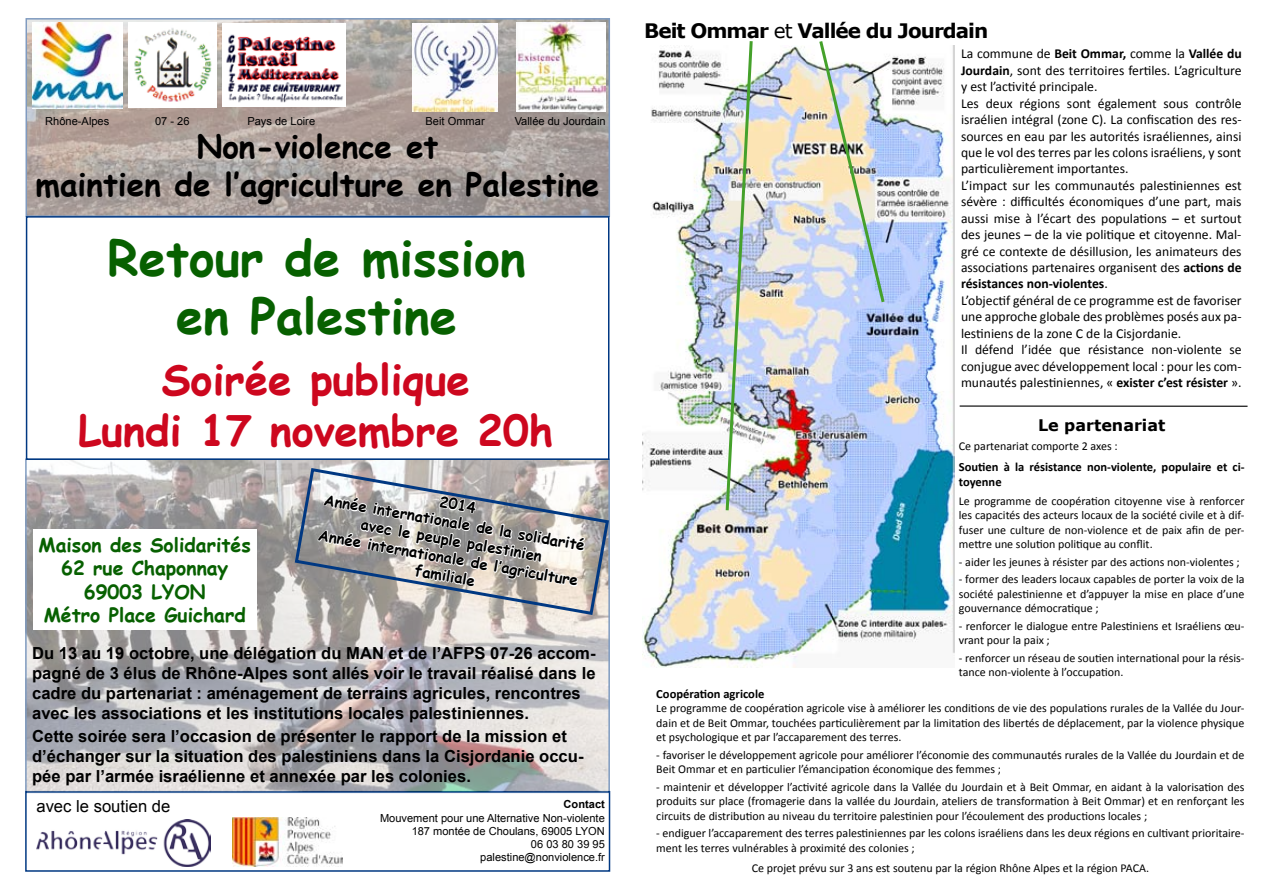
<style>
.page{position:relative;width:1263px;height:893px;background:#fff}
.page>*{position:absolute;margin:0;border:0;box-sizing:border-box;transform-origin:0 0}
.t1{font:700 48.75px/58.5px "Comic Sans MS";color:#076000;text-align:center}
.t2{font:700 42.15px/50.6px "Comic Sans MS";color:#cd071e;text-align:center}
.t3{font:700 31.65px/38px "Comic Sans MS";color:#000;text-align:center}
.t4{font:700 19.95px "Verdana";letter-spacing:-.05em;color:#000}
.t5{font:700 19.35px/23.2px "Comic Sans MS";color:#076000;text-align:center}
.t6{font:700 16.65px/20px "Arial";color:#000}
.t7{font:16.65px "Arial";color:#000}
.t8{font:700 15.9px "Verdana";color:#000}
.t9{font:700 15px/18px "Comic Sans MS";color:#000;text-align:center}
.t10{font:13.65px/16.4px "Calibri";color:#000}
.t11{font:700 12.6px/15px "Calibri";color:#000}
.t12{font:12px/14.4px "Calibri";color:#000;text-align:justify}
.t13{font:11.1px/13.4px "Arial";color:#000;text-align:right}
.t14{font:700 11.1px "Arial";color:#000}
.s1{font-weight:400}
.s2{font-weight:700}
.s3{font-size:11.4px}
</style>
<div class="page">
<div style="left:25px;top:791px;width:585px;height:81px;border:2px solid #003882"></div>
<img style="left:28px;top:461px;width:579px;height:329px">
<img style="left:29px;top:21px;width:578px;height:193px">
<img style="left:32px;top:22px;width:90px;height:86px">
<img style="left:128px;top:22px;width:89px;height:85px">
<img style="left:516px;top:22px;width:90px;height:90px">
<img style="left:412px;top:23px;width:85px;height:89px">
<div style="left:33px;top:529px;width:223px;height:100px;background:#fff"></div>
<svg style="left:36px;top:629px;width:217px;height:59px"></svg>
<svg style="left:317px;top:617px;width:269px;height:20px"></svg>
<svg style="left:293px;top:466px;width:317px;height:151px"></svg>
<hr style="left:960px;top:405px;width:287px;height:2px;background:#000">
<img style="left:36px;top:819px;width:175px;height:47px">
<div style="left:26px;top:216px;width:583px;height:244px;border:2px solid #003882"></div>
<img style="left:642px;top:46px;width:313px;height:622px">
<img style="left:817px;top:41px;width:70px;height:265px">
<img style="left:724px;top:41px;width:30px;height:472px">
<img style="left:223px;top:23px;width:122px;height:84px">
<img style="left:232px;top:817px;width:110px;height:50px">
<p class="t13" style="left:45px;top:114px;width:66px">Rhône-Alpes</p>
<p class="t13" style="left:155px;top:114px;width:36px">07 - 26</p>
<p class="t13" style="left:247px;top:114px;width:69px">Pays de Loire</p>
<p class="t13" style="left:426px;top:114px;width:61px">Beit Ommar</p>
<p class="t13" style="left:515px;top:114px;width:92px">Vallée du Jourdain</p>
<h3 class="t3" style="left:36px;top:126px;width:565px">Non-violence et<br>maintien de l’agriculture en Palestine</h3>
<h1 class="t1" style="left:108px;top:227px;width:419px">Retour de mission en Palestine</h1>
<h2 class="t2" style="left:78px;top:353px;width:477px">Soirée publique<br>Lundi 17 novembre 20h</h2>
<p class="t9" style="left:326px;top:490px;width:266px;rotate:10deg">Année internationale de la solidarité</p>
<p class="t9" style="left:441px;top:492px;width:38px;rotate:10deg">2014</p>
<p class="t9" style="left:323px;top:508px;width:265px;rotate:10deg">avec le peuple palestinien<br>Année internationale de l’agriculture familiale</p>
<h3 class="t5" style="left:39px;top:533px;width:214px">Maison des Solidarités<br>62 rue Chaponnay<br>69003 LYON<br>Métro Place Guichard</h3>
<p class="t6" style="left:32px;top:644px;width:565px">Du 13 au 19 octobre, une délégation du MAN et de l’AFPS 07-26 accom&shy;pagné de 3 élus de Rhône-Alpes sont allés voir le travail réalisé dans le cadre du partenariat : aménagement de terrains agricules, rencontres avec les associations et les institutions locales palestiniennes.</p>
<h3 class="t6" style="left:32px;top:727px;width:553px">Cette soirée sera l’occasion de présenter le rapport de la mission et d’échanger sur la situation des palestiniens dans la Cisjordanie occu&shy;pée par l’armée israélienne et annexée par les colonies.</h3>
<h3 class="t7" style="left:36px;top:796px;width:135px">avec le soutien de</h3>
<p class="t14" style="left:564px;top:797px;width:43px">Contact</p>
<p class="t13" style="left:380px;top:811px;width:226px">Mouvement pour une Alternative Non-violente<br>187 montée de Choulans, 69005 LYON<br>06 03 80 39 95<br>palestine@nonviolence.fr</p>
<h3 class="t4" style="left:644px;top:16px;width:345px">Beit Ommar <span class="s1">et</span> Vallée du Jourdain</h3>
<p class="t10" style="left:961px;top:46px;width:282px">La commune de <span class="s2">Beit Ommar,</span> comme la <span class="s2">Vallée du Jourdain</span>, sont des territoires fertiles. L’agriculture y est l’activité principale.<br>Les deux régions sont également sous contrôle israélien intégral (zone C). La confiscation des res&shy;sources en eau par les autorités israéliennes, ainsi que le vol des terres par les colons israéliens, y sont particulièrement importantes.<br>L’impact sur les communautés palestiniennes est sévère : difficultés économiques d’une part, mais aussi mise à l’écart des populations – et surtout des jeunes – de la vie politique et citoyenne. Mal&shy;gré ce contexte de désillusion, les animateurs des associations partenaires organisent des <span class="s2">actions de résistances non-violentes</span>.<br>L’objectif général de ce programme est de favoriser une approche globale des problèmes posés aux pa&shy;lestiniens de la zone C de la Cisjordanie.<br>Il défend l’idée que résistance non-violente se conjugue avec développement local : pour les com&shy;munautés palestiniennes, « <span class="s2">exister c’est résister</span> ».</p>
<h3 class="t8" style="left:1038px;top:414px;width:129px">Le partenariat</h3>
<p class="t12" style="left:959px;top:439px;width:160px">Ce partenariat comporte 2 axes :</p>
<p class="t11" style="left:959px;top:460px;width:287px">Soutien à la résistance non-violente, populaire et ci&shy;toyenne</p>
<p class="t12" style="left:959px;top:494px;width:287px">Le programme de coopération citoyenne vise à renforcer les capacités des acteurs locaux de la société civile et à dif&shy;fuser une culture de non-violence et de paix afin de per&shy;mettre une solution politique au conflit.</p>
<p class="t12" style="left:959px;top:555px;width:282px">- aider les jeunes à résister par des actions non-violentes ;</p>
<p class="t12" style="left:959px;top:572px;width:287px">- former des leaders locaux capables de porter la voix de la société palestinienne et d’appuyer la mise en place d’une gouvernance démocratique ;</p>
<p class="t12" style="left:959px;top:619px;width:287px">- renforcer le dialogue entre Palestiniens et Israéliens œu&shy;vrant pour la paix ;</p>
<p class="t12" style="left:959px;top:651px;width:287px">- renforcer un réseau de soutien international pour la résis&shy;tance non-violente à l’occupation.</p>
<p class="t11" style="left:656px;top:686px;width:110px">Coopération agricole</p>
<p class="t12" style="left:656px;top:701px;width:590px"><span class="s3">L</span>e programme de coopération agricole vise à améliorer les conditions de vie des populations rurales de la Vallée du Jour&shy;dain et de Beit Ommar, touchées particulièrement par la limitation des libertés de déplacement, par la violence physique et psychologique et par l’accaparement des terres.</p>
<p class="t12" style="left:656px;top:747px;width:590px">- favoriser le développement agricole pour améliorer l’économie des communautés rurales de la Vallée du Jourdain et de<br>Beit Ommar et en particulier l’émancipation économique des femmes ;</p>
<p class="t12" style="left:656px;top:779px;width:590px">- maintenir et développer l’activité agricole dans la Vallée du Jourdain et à Beit Ommar, en aidant à la valorisation des produits sur place (fromagerie dans la vallée du Jourdain, ateliers de transformation à Beit Ommar) et en renforçant les circuits de distribution au niveau du territoire palestinien pour l’écoulement des productions locales ;</p>
<p class="t12" style="left:656px;top:826px;width:590px">- endiguer l’accaparement des terres palestiniennes par les colons israéliens dans les deux régions en cultivant prioritaire&shy;ment les terres vulnérables à proximité des colonies ;</p>
<p class="t12" style="left:752px;top:861px;width:399px">Ce projet prévu sur 3 ans est soutenu par la région Rhône Alpes et la région PACA.</p>
</div>
